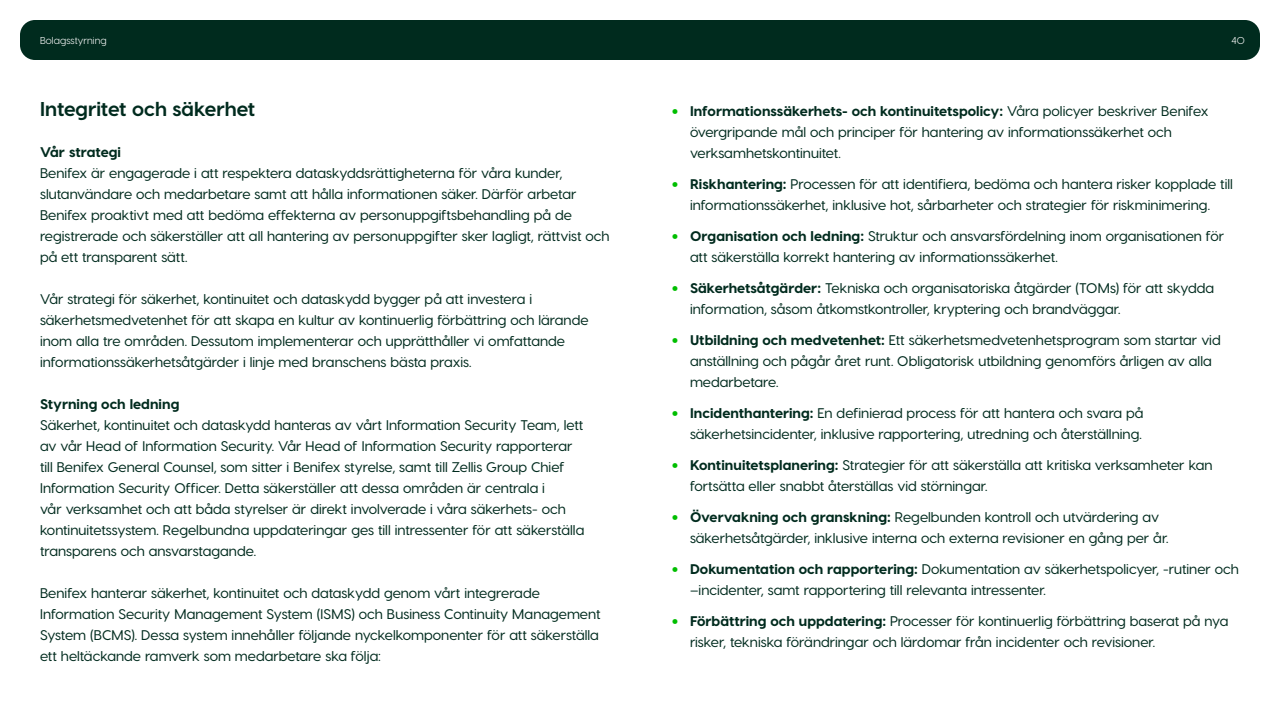
<style>
.page{position:relative;width:1280px;height:720px;background:#fff}
.page>*{position:absolute;margin:0;border:0;box-sizing:border-box;transform-origin:0 0}
.t1{font:700 20px "Visby CF";letter-spacing:-.005em;color:#002b1e}
.t2{font:500 14px/21px "Visby CF";color:#002b1e}
.t3{font:800 14px "Visby CF";color:#002b1e}
.t4{font:10px "Visby CF";letter-spacing:.01em;color:#fff}
.s1{font-size:50px;color:#00be00}
.s2{font-weight:800}
</style>
<div class="page">
<div style="left:20px;top:20px;width:1240px;height:40px;background:#002b1e;border-radius:15px"></div>
<p class="t4" style="left:40px;top:35px;width:68px">Bolagsstyrning</p>
<p class="t4" style="left:1232px;top:35px;width:15px">40</p>
<h1 class="t1" style="left:40px;top:96px;width:217px">Integritet och säkerhet</h1>
<p class="t3" style="left:40px;top:143px;width:83px">Vår strategi</p>
<p class="t2" style="left:40px;top:162px;width:571px">Benifex är engagerade i att respektera dataskyddsrättigheterna för våra kunder, slutanvändare och medarbetare samt att hålla informationen säker. Därför arbetar Benifex proaktivt med att bedöma effekterna av personuppgiftsbehandling på de registrerade och säkerställer att all hantering av personuppgifter sker lagligt, rättvist och på ett transparent sätt.</p>
<p class="t2" style="left:40px;top:288px;width:550px">Vår strategi för säkerhet, kontinuitet och dataskydd bygger på att investera i säkerhetsmedvetenhet för att skapa en kultur av kontinuerlig förbättring och lärande inom alla tre områden. Dessutom implementerar och upprätthåller vi omfattande informationssäkerhetsåtgärder i linje med branschens bästa praxis.</p>
<p class="t3" style="left:40px;top:395px;width:141px">Styrning och ledning</p>
<p class="t2" style="left:40px;top:414px;width:546px">Säkerhet, kontinuitet och dataskydd hanteras av vårt Information Security Team, lett av vår Head of Information Security. Vår Head of Information Security rapporterar till Benifex General Counsel, som sitter i Benifex styrelse, samt till Zellis Group Chief Information Security Officer. Detta säkerställer att dessa områden är centrala i<br>vår verksamhet och att båda styrelser är direkt involverade i våra säkerhets- och kontinuitetssystem. Regelbundna uppdateringar ges till intressenter för att säkerställa transparens och ansvarstagande.</p>
<p class="t2" style="left:40px;top:582px;width:562px">Benifex hanterar säkerhet, kontinuitet och dataskydd genom vårt integrerade Information Security Management System (ISMS) och Business Continuity Management System (BCMS). Dessa system innehåller följande nyckelkomponenter för att säkerställa ett heltäckande ramverk som medarbetare ska följa:</p>
<p class="t2" style="left:690px;top:101px;width:520px;text-indent:-20px"><span class="s1">•</span> <span class="s2">Informationssäkerhets- och kontinuitetspolicy:</span> Våra policyer beskriver Benifex övergripande mål och principer för hantering av informationssäkerhet och verksamhetskontinuitet.</p>
<p class="t2" style="left:670px;top:174px;width:565px;text-align:center"><span class="s1">•</span> <span class="s2">Riskhantering:</span> Processen för att identifiera, bedöma och hantera risker kopplade till informationssäkerhet, inklusive hot, sårbarheter och strategier för riskminimering.</p>
<p class="t2" style="left:690px;top:226px;width:536px;text-indent:-20px"><span class="s1">•</span> <span class="s2">Organisation och ledning:</span> Struktur och ansvarsfördelning inom organisationen för att säkerställa korrekt hantering av informationssäkerhet.</p>
<p class="t2" style="left:690px;top:278px;width:526px;text-indent:-20px"><span class="s1">•</span> <span class="s2">Säkerhetsåtgärder:</span> Tekniska och organisatoriska åtgärder (TOMs) för att skydda information, såsom åtkomstkontroller, kryptering och brandväggar.</p>
<p class="t2" style="left:690px;top:330px;width:532px;text-indent:-20px"><span class="s1">•</span> <span class="s2">Utbildning och medvetenhet:</span> Ett säkerhetsmedvetenhetsprogram som startar vid anställning och pågår året runt. Obligatorisk utbildning genomförs årligen av alla medarbetare.</p>
<p class="t2" style="left:670px;top:403px;width:475px;text-align:right"><span class="s1">•</span> <span class="s2">Incidenthantering:</span> En definierad process för att hantera och svara på säkerhetsincidenter, inklusive rapportering, utredning och återställning.</p>
<p class="t2" style="left:690px;top:455px;width:524px;text-indent:-20px"><span class="s1">•</span> <span class="s2">Kontinuitetsplanering:</span> Strategier för att säkerställa att kritiska verksamheter kan fortsätta eller snabbt återställas vid störningar.</p>
<p class="t2" style="left:690px;top:507px;width:480px;text-indent:-20px"><span class="s1">•</span> <span class="s2">Övervakning och granskning:</span> Regelbunden kontroll och utvärdering av säkerhetsåtgärder, inklusive interna och externa revisioner en gång per år.</p>
<p class="t2" style="left:690px;top:559px;width:550px;text-indent:-20px"><span class="s1">•</span> <span class="s2">Dokumentation och rapportering:</span> Dokumentation av säkerhetspolicyer, -rutiner och –incidenter, samt rapportering till relevanta intressenter.</p>
<p class="t2" style="left:690px;top:611px;width:540px;text-indent:-20px"><span class="s1">•</span> <span class="s2">Förbättring och uppdatering:</span> Processer för kontinuerlig förbättring baserat på nya risker, tekniska förändringar och lärdomar från incidenter och revisioner.</p>
</div>
